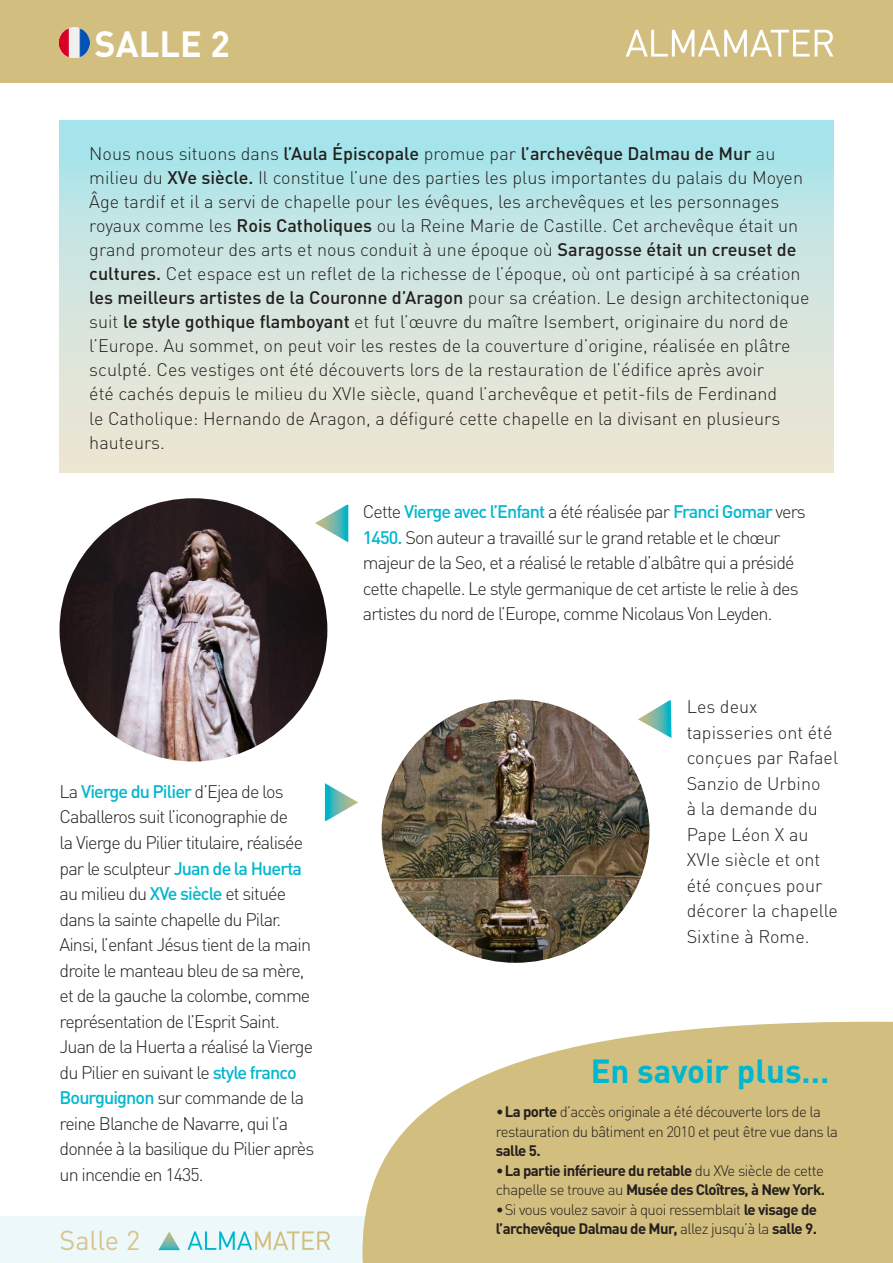
<style>
.page{position:relative;width:893px;height:1263px;background:#fff}
.page>*{position:absolute;margin:0;border:0;box-sizing:border-box;transform-origin:0 0}
.t1{font:700 36px "DIN Pro";color:#fff}
.t2{font:700 33px "DIN Pro";color:#00b7cf}
.t3{font:27px "DIN Pro";color:#d8c58b}
.t4{font:300 18px/24px "DIN Pro";letter-spacing:-.005em;color:#241f1f}
.t5{font:300 18px/25.5px "DIN Pro";letter-spacing:-.05em;color:#241f1f}
.t6{font:300 15px/19.5px "DIN Pro";letter-spacing:-.04em;color:#241f1f}
.t7{font:700 15px/19.5px "DIN Pro";letter-spacing:-.04em;color:#241f1f}
.s1{font-weight:500}
.s2{font-weight:500;color:#00b7cf}
.s3{font-weight:700}
.s4{font-weight:300}
</style>
<div class="page">
<div style="left:0;top:1216px;width:893px;height:47px;background:#edf8fa"></div>
<div style="left:0;top:0;width:893px;height:83px;background:#d2be7f"></div>
<svg style="left:159px;top:1231px;width:21px;height:19px"></svg>
<svg style="left:187px;top:1231px;width:143px;height:19px"></svg>
<svg style="left:626px;top:30px;width:207px;height:27px"></svg>
<div style="left:60px;top:121px;width:773px;height:352px;background:linear-gradient(to bottom,#a9e4ed,#f5e6d1)"></div>
<img style="left:60px;top:498px;width:267px;height:263px">
<img style="left:382px;top:699px;width:267px;height:264px">
<svg style="left:325px;top:783px;width:33px;height:38px"></svg>
<svg style="left:638px;top:700px;width:33px;height:38px"></svg>
<svg style="left:315px;top:505px;width:33px;height:37px"></svg>
<svg style="left:362px;top:1022px;width:531px;height:241px;background:#d8c790"></svg>
<img style="left:60px;top:28px;width:29px;height:29px">
<h1 class="t1" style="left:95px;top:20px;width:137px">SALLE 2</h1>
<p class="t4" style="left:89px;top:141px;width:722px">Nous nous situons dans <span class="s1">l’Aula Épiscopale</span> promue par <span class="s1">l’archevêque Dalmau de Mur</span> au milieu du <span class="s1">XVe siècle.</span> Il constitue l’une des parties les plus importantes du palais du Moyen Âge tardif et il a servi de chapelle pour les évêques, les archevêques et les personnages royaux comme les <span class="s1">Rois Catholiques</span> ou la Reine Marie de Castille. Cet archevêque était un grand promoteur des arts et nous conduit à une époque où <span class="s1">Saragosse était un creuset de cultures.</span> Cet espace est un reflet de la richesse de l’époque, où ont participé à sa création <span class="s1">les meilleurs artistes de la Couronne d’Aragon</span> pour sa création. Le design architectonique suit <span class="s1">le style gothique flamboyant</span> et fut l’œuvre du maître Isembert, originaire du nord de l’Europe. Au sommet, on peut voir les restes de la couverture d’origine, réalisée en plâtre sculpté. Ces vestiges ont été découverts lors de la restauration de l’édifice après avoir<br>été cachés depuis le milieu du XVIe siècle, quand l’archevêque et petit-fils de Ferdinand<br>le Catholique: Hernando de Aragon, a défiguré cette chapelle en la divisant en plusieurs hauteurs.</p>
<p class="t5" style="left:60px;top:778px;width:256px">La <span class="s2">Vierge du Pilier</span> d’Ejea de los Caballeros suit l’iconographie de<br>la Vierge du Pilier titulaire, réalisée par le sculpteur <span class="s2">Juan de la Huerta </span>au milieu du <span class="s2">XVe siècle</span> et située dans la sainte chapelle du Pilar.<br>Ainsi, l’enfant Jésus tient de la main droite le manteau bleu de sa mère, et de la gauche la colombe, comme représentation de l’Esprit Saint.<br>Juan de la Huerta a réalisé la Vierge du Pilier en suivant le <span class="s2">style franco Bourguignon</span> sur commande de la reine Blanche de Navarre, qui l’a donnée à la basilique du Pilier après un incendie en 1435.</p>
<h3 class="t3" style="left:60px;top:1222px;width:82px">Salle 2</h3>
<p class="t5" style="left:363px;top:498px;width:444px">Cette <span class="s2">Vierge avec l’Enfant</span> a été réalisée par <span class="s2">Franci Gomar</span> vers <span class="s2">1450.</span> Son auteur a travaillé sur le grand retable et le chœur majeur de la Seo, et a réalisé le retable d’albâtre qui a présidé cette chapelle. Le style germanique de cet artiste le relie à des artistes du nord de l’Europe, comme Nicolaus Von Leyden.</p>
<p class="t4" style="left:687px;top:693px;width:153px;line-height:25.5px">Les deux tapisseries ont été conçues par Rafael<br>Sanzio de Urbino<br>à la demande du<br>Pape Léon X au<br>XVIe siècle et ont été conçues pour décorer la chapelle<br>Sixtine à Rome.</p>
<h2 class="t2" style="left:591px;top:1048px;width:240px">En savoir plus…</h2>
<p class="t6" style="left:496px;top:1101px;width:344px">• <span class="s3">La porte</span> d’accès originale a été découverte lors de la restauration du bâtiment en 2010 et peut être vue dans la</p>
<p class="t7" style="left:496px;top:1140px;width:46px">salle 5.</p>
<p class="t7" style="left:496px;top:1160px;width:331px"><span class="s4">•</span> La partie inférieure du retable <span class="s4">du XVe siècle de cette chapelle se trouve au</span> Musée des Cloîtres, à New York.</p>
<p class="t6" style="left:496px;top:1199px;width:323px">• Si vous voulez savoir à quoi ressemblait <span class="s3">le visage de l’archevêque Dalmau de Mur,</span> allez jusqu’à la <span class="s3">salle 9.</span></p>
</div>
